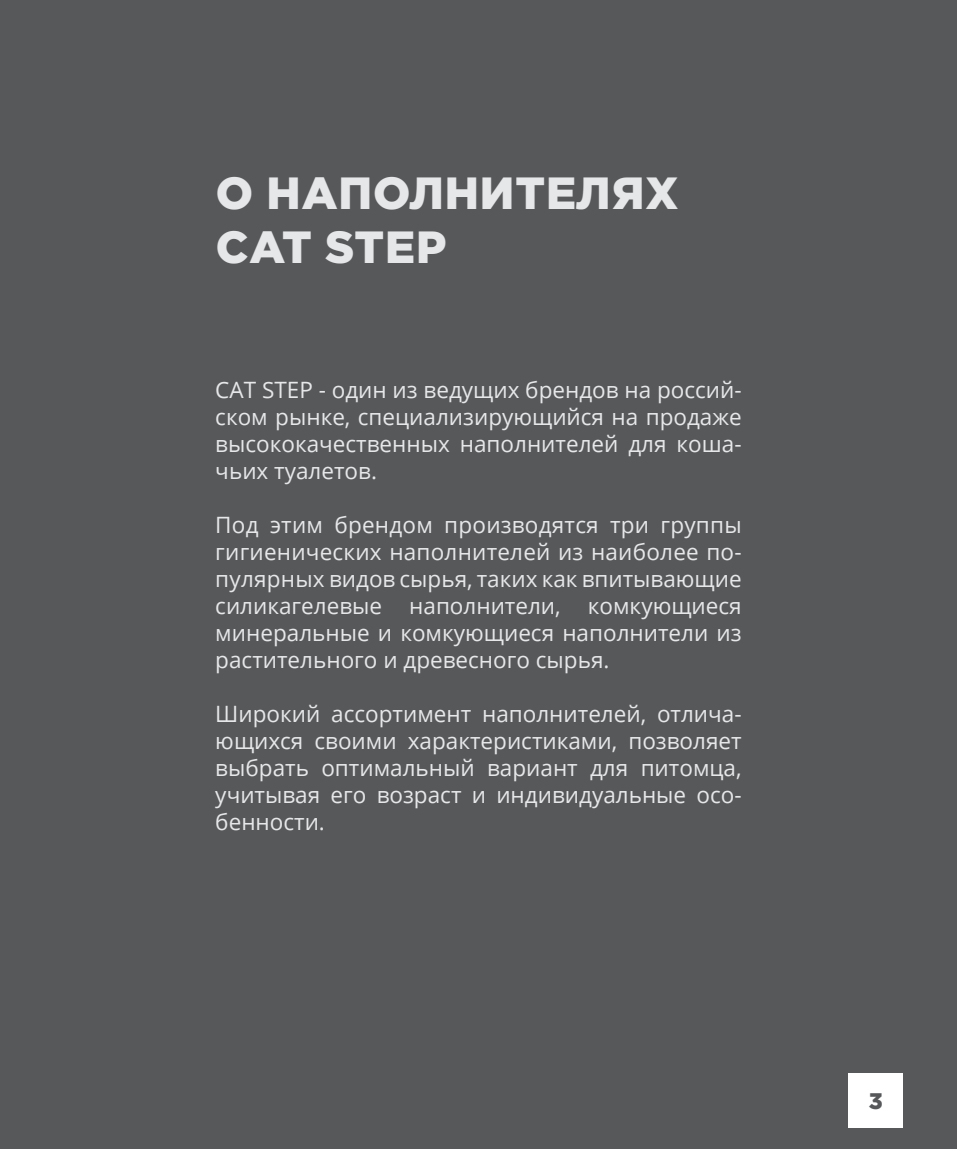
<style>
.page{position:relative;width:957px;height:1149px;background:#fff}
.page>*{position:absolute;margin:0;border:0;box-sizing:border-box;transform-origin:0 0}
.Основной_текст{font:900 45px "Gotham Pro";letter-spacing:.02em;color:#e6e7e9}
.Основной_текст-2{font:22.5px/27px "Open Sans";color:#e6e7e9;text-align:justify}
.Основной_текст-3{font:900 22.5px "Gotham Pro";color:#57585a}
</style>
<div class="page">
<div style="left:0;top:0;width:957px;height:1148px;background:#57585a"></div>
<div style="left:849px;top:1073px;width:54px;height:54px;background:#fff"></div>
<p class="Основной_текст" style="left:216px;top:167px;width:464px">О НАПОЛНИТЕЛЯХ</p>
<p class="Основной_текст" style="left:216px;top:221px;width:232px">CAT STEP</p>
<p class="Основной_текст-2" style="left:215px;top:375px;width:528px">CAT STEP - один из ведущих брендов на россий&shy;ском рынке, специализирующийся на продаже высококачественных наполнителей для коша&shy;чьих туалетов.</p>
<p class="Основной_текст-2" style="left:215px;top:510px;width:528px">Под этим брендом производятся три группы гигиенических наполнителей из наиболее по&shy;пулярных видов сырья, таких как впитывающие силикагелевые наполнители, комкующиеся минеральные и комкующиеся наполнители из растительного и древесного сырья.</p>
<p class="Основной_текст-2" style="left:215px;top:699px;width:528px">Широкий ассортимент наполнителей, отлича&shy;ющихся своими характеристиками, позволяет выбрать оптимальный вариант для питомца, учитывая его возраст и индивидуальные осо&shy;бенности.</p>
<p class="Основной_текст-3" style="left:869px;top:1087px;width:15px">3</p>
</div>
